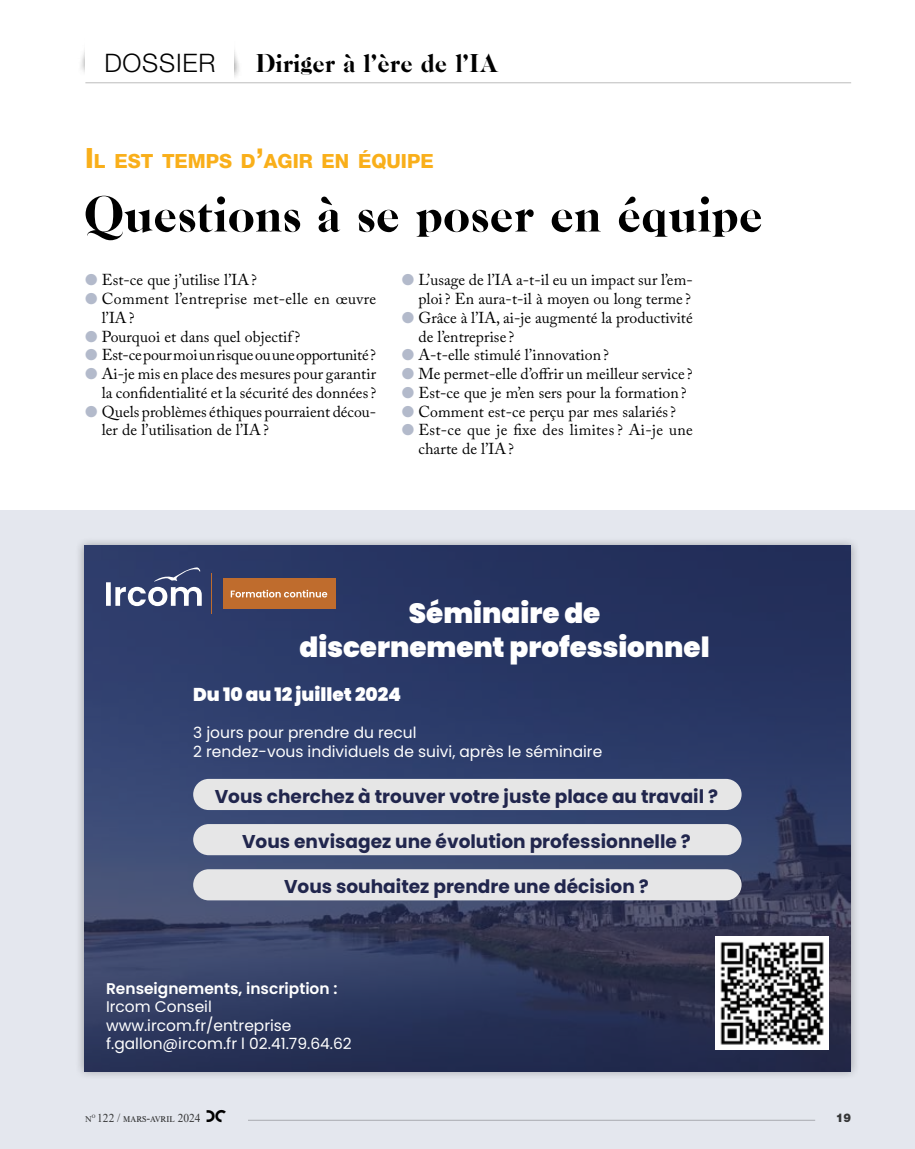
<style>
.page{position:relative;width:915px;height:1149px;background:#fff}
.page>*{position:absolute;margin:0;border:0;box-sizing:border-box;transform-origin:0 0}
.t1{font:52.5px "Caslon CP";color:#000}
.t2{font:900 27.75px/33.3px "Poppins";color:#fff;text-align:center}
.t3{font:27px "Caslon CP";color:#000}
.t4{font:300 25.5px "Helvetica Neue LT Std";letter-spacing:.03em;color:#000}
.t5{font:800 19.35px "Helvetica Neue";color:#f9af1a}
.t6{font:700 18.6px "Poppins";color:#21264d}
.t7{font:900 18.6px "Poppins";color:#fff}
.t8{font:15.75px/18.8px "Adobe Caslon Pro";letter-spacing:.005em;color:#000}
.t9{font:15.45px/18.6px "Poppins";color:#fff}
.t10{font:600 15.45px "Poppins";color:#fff}
.t11{font:12px "Times New Roman";color:#3c3c3b;scale:.95 1}
.t12{font:900 12px "Helvetica Neue LT Std";color:#3c3c3b;scale:.95 1}
.s1{font-size:27.75px}
.s2{color:#b3bacb}
.s3{font-family:"Bifur Foundation";font-size:14.7px;color:#000}
</style>
<div class="page">
<div style="left:77px;top:0;width:45px;height:77px;background:#000;opacity:.83"></div>
<div style="left:198px;top:0;width:44px;height:81px;background:#000;opacity:.83"></div>
<div style="left:85px;top:0;width:149px;height:83px;background:#fff"></div>
<hr style="left:85px;top:82px;width:765px;height:1px;background:#bcbcbc">
<div style="left:0;top:510px;width:914px;height:638px;background:#e4e7ee"></div>
<div style="left:75px;top:536px;width:784px;height:543px;background:#000;opacity:.31"></div>
<svg style="left:84px;top:545px;width:766px;height:525px;background:#2e3a63"></svg>
<div style="left:222px;top:578px;width:113px;height:30px;background:#bf6c2d"></div>
<hr style="left:211px;top:573px;width:1px;height:40px;background:#bf6c2d">
<svg style="left:231px;top:589px;width:96px;height:8px"></svg>
<img style="left:715px;top:935px;width:113px;height:113px">
<svg style="left:106px;top:567px;width:96px;height:39px;background:#657092"></svg>
<div style="left:193px;top:778px;width:548px;height:31px;background:#e6e6e6;border-radius:16px"></div>
<div style="left:193px;top:823px;width:548px;height:32px;background:#e6e6e7;border-radius:16px"></div>
<div style="left:193px;top:869px;width:548px;height:31px;background:#e6e6e7;border-radius:16px"></div>
<h3 class="t4" style="left:104px;top:48px;width:112px">DOSSIER</h3>
<h3 class="t3" style="left:255px;top:49px;width:245px">Diriger à l’ère de l’IA</h3>
<p class="t5" style="left:85px;top:150px;width:350px"><span class="s1">I</span>L EST TEMPS D<span class="s1">’</span>AGIR EN ÉQUIPE</p>
<h1 class="t1" style="left:84px;top:186px;width:680px">Questions à se poser en équipe</h1>
<p class="t8" style="left:85px;top:270px;width:173px"><span class="s2">●</span> Est-ce que j’utilise l’IA?</p>
<p class="t8" style="left:102px;top:289px;width:276px;text-indent:-17px"><span class="s2">●</span> Comment l’entreprise met-elle en œuvre l’IA?</p>
<p class="t8" style="left:85px;top:327px;width:217px"><span class="s2">●</span> Pourquoi et dans quel objectif?</p>
<p class="t8" style="left:85px;top:345px;width:292px"><span class="s2">●</span> Est-ce pour moi un risque ou une opportunité?</p>
<p class="t8" style="left:85px;top:364px;width:292px;text-align:right"><span class="s2">●</span> Ai-je mis en place des mesures pour garantir la confidentialité et la sécurité des données?</p>
<p class="t8" style="left:102px;top:402px;width:276px;text-indent:-17px"><span class="s2">●</span> Quels problèmes éthiques pourraient décou&shy;ler de l’utilisation de l’IA?</p>
<p class="t8" style="left:401px;top:270px;width:292px;text-align:right"><span class="s2">●</span> L’usage de l’IA a-t-il eu un impact sur l’em&shy;ploi? En aura-t-il à moyen ou long terme ?</p>
<p class="t8" style="left:418px;top:308px;width:276px;text-indent:-17px"><span class="s2">●</span> Grâce à l’IA, ai-je augmenté la productivité de l’entreprise ?</p>
<p class="t8" style="left:401px;top:345px;width:209px"><span class="s2">●</span> A-t-elle stimulé l’innovation ?</p>
<p class="t8" style="left:401px;top:364px;width:292px"><span class="s2">●</span> Me permet-elle d’offrir un meilleur service ?</p>
<p class="t8" style="left:401px;top:383px;width:286px"><span class="s2">●</span> Est-ce que je m’en sers pour la formation ?</p>
<p class="t8" style="left:401px;top:402px;width:276px"><span class="s2">●</span> Comment est-ce perçu par mes salariés?</p>
<p class="t8" style="left:418px;top:420px;width:276px;text-indent:-17px"><span class="s2">●</span> Est-ce que je fixe des limites? Ai-je une charte de l’IA?</p>
<h2 class="t2" style="left:299px;top:597px;width:411px">Séminaire de<br>discernement professionnel</h2>
<p class="t7" style="left:193px;top:683px;width:209px">Du 10 au 12 juillet 2024</p>
<p class="t9" style="left:193px;top:723px;width:410px">3 jours pour prendre du recul<br>2 rendez-vous individuels de suivi, après le séminaire</p>
<p class="t6" style="left:215px;top:785px;width:504px">Vous cherchez à trouver votre juste place au travail ?</p>
<p class="t6" style="left:242px;top:830px;width:450px">Vous envisagez une évolution professionnelle ?</p>
<p class="t6" style="left:284px;top:875px;width:366px">Vous souhaitez prendre une décision ?</p>
<p class="t10" style="left:106px;top:978px;width:233px">Renseignements, inscription :</p>
<p class="t9" style="left:106px;top:997px;width:247px">Ircom Conseil www.ircom.fr/entreprise f.gallon@ircom.fr l 02.41.79.64.62</p>
<p class="t11" style="left:85px;top:1109px;width:150px">n<sup>o</sup> 122 / mars-avril 2024 <span class="s3">dc</span></p>
<p class="t12" style="left:835px;top:1110px;width:18px">19</p>
</div>
